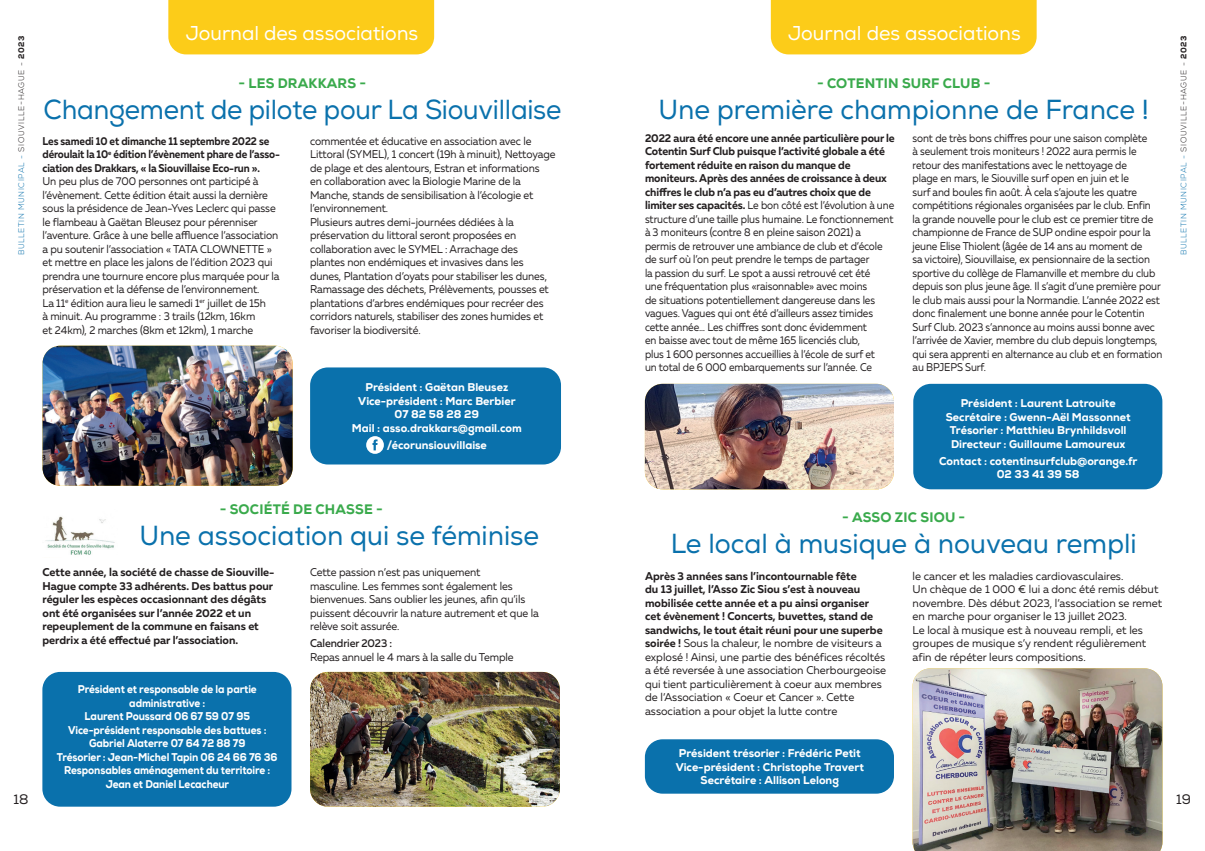
<style>
.page{position:relative;width:1205px;height:851px;background:#fff}
.page>*{position:absolute;margin:0;border:0;box-sizing:border-box;transform-origin:0 0}
.t1{font:27.5px "Nexa";color:#0a71ac}
.t2{font:27.5px "Nexa";color:#0a71ac;scale:.95 1}
.t3{font:20px "Nexa";color:#fff}
.t4{font:800 13.75px "Nexa";letter-spacing:.015em;color:#3aaa4c}
.t5{font:13.75px "Nexa";color:#231f20}
.t6{font:11.25px/13.5px "Muller";letter-spacing:-.01em;color:#231f20;scale:.9 1}
.t7{font:11.25px/13.5px "Muller";letter-spacing:-.01em;color:#231f20;scale:.93 1}
.t8{font:11.25px/13.5px "Muller";letter-spacing:-.01em;color:#231f20}
.t9{font:800 11.25px/13.5px "Nexa";color:#fff;text-align:center}
.t10{font:800 11.25px/13.5px "Nexa";color:#fff;text-align:center;scale:.9 1}
.t11{font:700 11.25px/13.5px "Muller";color:#231f20}
.t12{font:11.25px/13.5px "Muller";letter-spacing:-.01em;color:#231f20;scale:.94 1}
.t13{font:700 11.25px/13.5px "Muller";color:#231f20;scale:.9 1}
.t14{font:500 11.25px "Muller";letter-spacing:-.01em;color:#231f20;scale:.94 1}
.t15{font:300 8.12px "Nexa";letter-spacing:.075em;color:#0a71ac}
.s1{color:#231f20}
.s2{font-weight:800;color:#231f20}
.s3{font-weight:700}
</style>
<div class="page">
<img style="left:43px;top:345px;width:250px;height:140px">
<div style="left:168px;top:0;width:266px;height:54px;background:#fccc19"></div>
<div style="left:310px;top:367px;width:251px;height:97px;background:#0a71ac;border-radius:18px"></div>
<svg style="left:366px;top:436px;width:18px;height:18px"></svg>
<img style="left:912px;top:668px;width:250px;height:182px">
<div style="left:771px;top:0;width:265px;height:54px;background:#fccc19"></div>
<div style="left:645px;top:739px;width:249px;height:54px;background:#0a71ac;border-radius:18px"></div>
<img style="left:645px;top:384px;width:249px;height:105px">
<div style="left:913px;top:384px;width:249px;height:105px;background:#0a71ac;border-radius:18px"></div>
<img style="left:310px;top:671px;width:250px;height:135px">
<div style="left:42px;top:671px;width:249px;height:135px;background:#0a71ac;border-radius:18px"></div>
<img style="left:45px;top:516px;width:70px;height:39px">
<p class="t15" style="left:17px;top:255px;width:221px;rotate:-90deg">BULLETIN MUNICIPAL - <span class="s1">SIOUVILLE-HAGUE -</span> <span class="s2">2023</span></p>
<h2 class="t3" style="left:186px;top:21px;width:234px">Journal des associations</h2>
<p class="t4" style="left:239px;top:74px;width:129px">- LES DRAKKARS -</p>
<h1 class="t2" style="left:43px;top:93px;width:547px">Changement de pilote pour La Siouvillaise</h1>
<p class="t13" style="left:43px;top:134px;width:265px">Les samedi 10 et dimanche 11 septembre 2022 se déroulait la 10<sup>e</sup> édition l’évènement phare de l’asso&shy;ciation des Drakkars, « la Siouvillaise Eco-run ».</p>
<p class="t7" style="left:43px;top:174px;width:256px">Un peu plus de 700 personnes ont participé à l’évènement. Cette édition était aussi la dernière sous la présidence de Jean-Yves Leclerc qui passe le flambeau à Gaëtan Bleusez pour pérenniser l’aventure. Grâce à une belle affluence l’association a pu soutenir l’association « TATA CLOWNETTE » et mettre en place les jalons de l’édition 2023 qui prendra une tournure encore plus marquée pour la préservation et la défense de l’environnement.<br>La 11<sup>e</sup> édition aura lieu le samedi 1<sup>er</sup> juillet de 15h<br>à minuit. Au programme : 3 trails (12km, 16km<br>et 24km), 2 marches (8km et 12km), 1 marche</p>
<p class="t7" style="left:310px;top:134px;width:265px">commentée et éducative en association avec le Littoral (SYMEL), 1 concert (19h à minuit), Nettoyage de plage et des alentours, Estran et informations<br>en collaboration avec la Biologie Marine de la Manche, stands de sensibilisation à l’écologie et l’environnement.<br>Plusieurs autres demi-journées dédiées à la préservation du littoral seront proposées en collaboration avec le SYMEL : Arrachage des plantes non endémiques et invasives dans les dunes, Plantation d’oyats pour stabiliser les dunes, Ramassage des déchets, Prélèvements, pousses et plantations d’arbres endémiques pour recréer des corridors naturels, stabiliser des zones humides et favoriser la biodiversité.</p>
<p class="t9" style="left:352px;top:380px;width:171px">Président : Gaëtan Bleusez<br>Vice-président : Marc Berbier<br>07 82 58 28 29<br>Mail : asso.drakkars@gmail.com</p>
<p class="t9" style="left:387px;top:438px;width:102px">/écorunsiouvillaise</p>
<p class="t4" style="left:220px;top:500px;width:164px">- SOCIÉTÉ DE CHASSE -</p>
<h1 class="t1" style="left:139px;top:519px;width:401px">Une association qui se féminise</h1>
<p class="t11" style="left:43px;top:565px;width:233px">Cette année, la société de chasse de Siouville-Hague compte 33 adhérents. Des battus pour réguler les espèces occasionnant des dégâts ont été organisées sur l’année 2022 et un repeuplement de la commune en faisans et perdrix a été effectué par l’association.</p>
<p class="t12" style="left:310px;top:565px;width:245px">Cette passion n’est pas uniquement<br>masculine. Les femmes sont également les bienvenues. Sans oublier les jeunes, afin qu’ils puissent découvrir la nature autrement et que la relève soit assurée.</p>
<p class="t14" style="left:310px;top:636px;width:89px">Calendrier 2023 :</p>
<p class="t12" style="left:310px;top:650px;width:218px">Repas annuel le 4 mars à la salle du Temple</p>
<p class="t10" style="left:57px;top:682px;width:247px">Président et responsable de la partie administrative :<br>Laurent Poussard 06 67 59 07 95<br>Vice-président responsable des battues :<br>Gabriel Alaterre 07 64 72 88 79<br>Trésorier : Jean-Michel Tapin 06 24 66 76 36<br>Responsables aménagement du territoire :<br>Jean et Daniel Lecacheur</p>
<h2 class="t3" style="left:788px;top:21px;width:234px">Journal des associations</h2>
<p class="t4" style="left:817px;top:74px;width:175px">- COTENTIN SURF CLUB -</p>
<h1 class="t1" style="left:658px;top:93px;width:492px">Une première championne de France !</h1>
<p class="t6" style="left:645px;top:131px;width:279px"><span class="s3">2022 aura été encore une année particulière pour le Cotentin Surf Club puisque l’activité globale a été fortement réduite en raison du manque de moniteurs. Après des années de croissance à deux chiffres le club n’a pas eu d’autres choix que de limiter ses capacités.</span> Le bon côté est l’évolution à une structure d’une taille plus humaine. Le fonctionnement à 3 moniteurs (contre 8 en pleine saison 2021) a permis de retrouver une ambiance de club et d’école de surf où l’on peut prendre le temps de partager<br>la passion du surf. Le spot a aussi retrouvé cet été<br>une fréquentation plus «raisonnable» avec moins<br>de situations potentiellement dangereuse dans les vagues. Vagues qui ont été d’ailleurs assez timides cette année… Les chiffres sont donc évidemment<br>en baisse avec tout de même 165 licenciés club,<br>plus 1 600 personnes accueillies à l’école de surf et<br>un total de 6 000 embarquements sur l’année. Ce</p>
<p class="t6" style="left:912px;top:131px;width:279px">sont de très bons chiffres pour une saison complète<br>à seulement trois moniteurs ! 2022 aura permis le retour des manifestations avec le nettoyage de<br>plage en mars, le Siouville surf open en juin et le<br>surf and boules fin août. À cela s’ajoute les quatre compétitions régionales organisées par le club. Enfin<br>la grande nouvelle pour le club est ce premier titre de championne de France de SUP ondine espoir pour la jeune Elise Thiolent (âgée de 14 ans au moment de<br>sa victoire), Siouvillaise, ex pensionnaire de la section sportive du collège de Flamanville et membre du club depuis son plus jeune âge. Il s’agit d’une première pour le club mais aussi pour la Normandie. L’année 2022 est donc finalement une bonne année pour le Cotentin Surf Club. 2023 s’annonce au moins aussi bonne avec l’arrivée de Xavier, membre du club depuis longtemps, qui sera apprenti en alternance au club et en formation au BPJEPS Surf.</p>
<p class="t9" style="left:946px;top:396px;width:186px">Président : Laurent Latrouite Secrétaire : Gwenn-Aël Massonnet Trésorier : Matthieu Brynhildsvoll Directeur : Guillaume Lamoureux</p>
<p class="t9" style="left:939px;top:454px;width:200px">Contact : cotentinsurfclub@orange.fr<br>02 33 41 39 58</p>
<p class="t4" style="left:842px;top:508px;width:125px">- ASSO ZIC SIOU -</p>
<h1 class="t1" style="left:671px;top:527px;width:468px">Le local à musique à nouveau rempli</h1>
<p class="t8" style="left:645px;top:568px;width:243px"><span class="s3">Après 3 années sans l’incontournable fête<br>du 13 juillet, l’Asso Zic Siou s’est à nouveau mobilisée cette année et a pu ainsi organiser cet évènement ! Concerts, buvettes, stand de sandwichs, le tout était réuni pour une superbe soirée !</span> Sous la chaleur, le nombre de visiteurs a explosé ! Ainsi, une partie des bénéfices récoltés a été reversée à une association Cherbourgeoise qui tient particulièrement à coeur aux membres de l’Association « Coeur et Cancer ». Cette association a pour objet la lutte contre</p>
<p class="t8" style="left:912px;top:568px;width:251px">le cancer et les maladies cardiovasculaires.<br>Un chèque de 1 000 € lui a donc été remis début novembre. Dès début 2023, l’association se remet en marche pour organiser le 13 juillet 2023.<br>Le local à musique est à nouveau rempli, et les groupes de musique s’y rendent régulièrement afin de répéter leurs compositions.</p>
<p class="t9" style="left:676px;top:746px;width:190px">Président trésorier : Frédéric Petit<br>Vice-président : Christophe Travert<br>Secrétaire : Allison Lelong</p>
<p class="t15" style="left:1179px;top:255px;width:221px;rotate:-90deg">BULLETIN MUNICIPAL - <span class="s1">SIOUVILLE-HAGUE -</span> <span class="s2">2023</span></p>
<p class="t5" style="left:14px;top:790px;width:17px">18</p>
<p class="t5" style="left:1176px;top:790px;width:16px">19</p>
</div>
